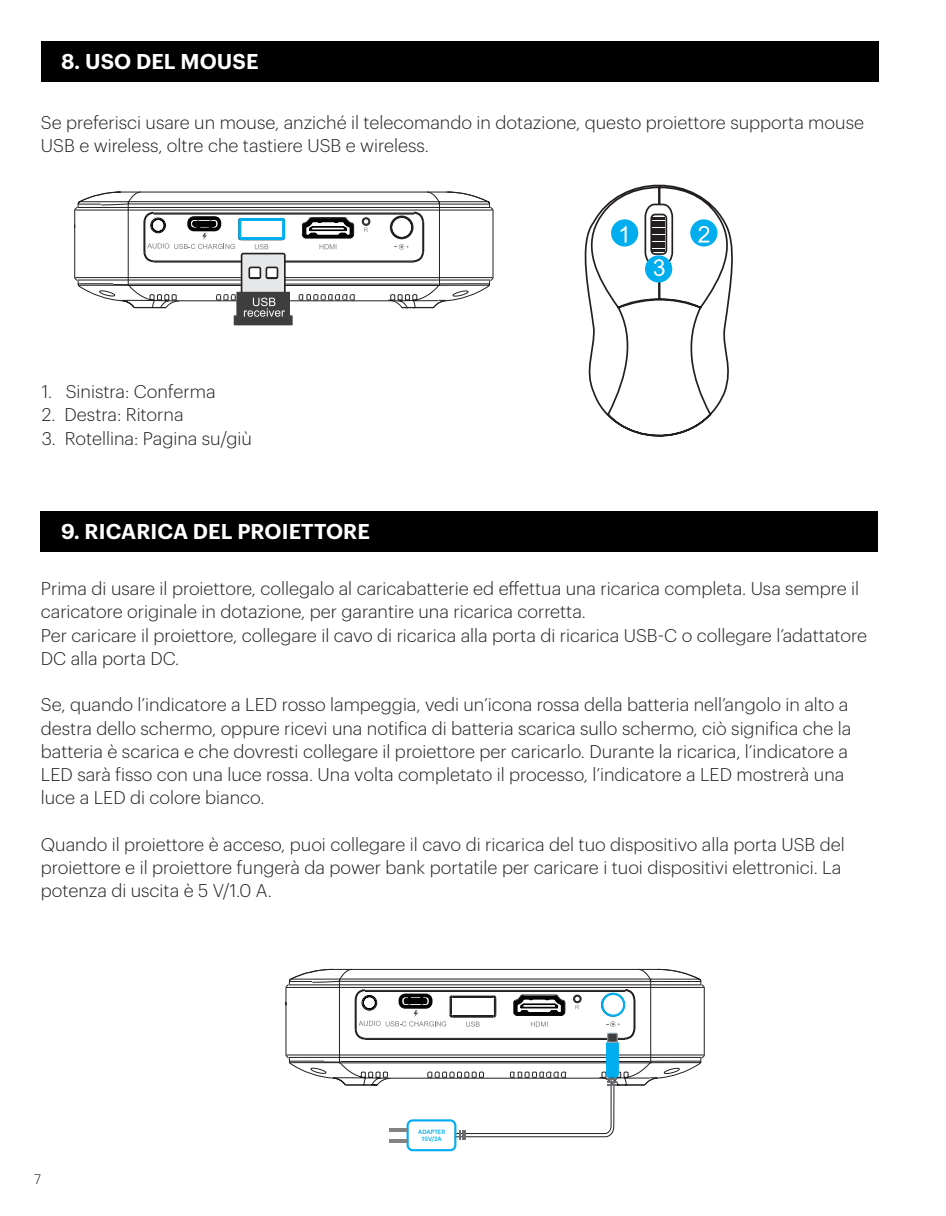
<style>
.page{position:relative;width:946px;height:1216px;background:#fff}
.page>*{position:absolute;margin:0;border:0;box-sizing:border-box;transform-origin:0 0}
.t1{font:600 21px "Graphik";letter-spacing:.005em;color:#fff}
.t2{font:300 18px/23.2px "Graphik";color:#231f20}
.t3{font:300 13.5px "Graphik";color:#231f20}
.t4{font:500 6px "Graphik";color:#00aeef}
</style>
<div class="page">
<div style="left:41px;top:511px;width:837px;height:40px;background:#000001"></div>
<div style="left:41px;top:41px;width:837px;height:40px;background:#000001"></div>
<svg style="left:584px;top:184px;width:149px;height:253px"></svg>
<hr style="left:75px;top:277px;width:417px;height:1px;background:#231f20">
<hr style="left:75px;top:210px;width:417px;height:1px;background:#231f20">
<svg style="left:77px;top:191px;width:413px;height:134px"></svg>
<div style="left:240px;top:219px;width:44px;height:19px;background:#fff"></div>
<div style="left:238px;top:218px;width:47px;height:22px;border:3px solid #00aeef"></div>
<hr style="left:286px;top:1054px;width:418px;height:1px;background:#231f20">
<hr style="left:286px;top:987px;width:418px;height:1px;background:#231f20">
<svg style="left:289px;top:968px;width:412px;height:184px"></svg>
<div style="left:608px;top:1033px;width:9px;height:9px;background:#3e3e3f"></div>
<div style="left:607px;top:1033px;width:10px;height:9px;border:1px solid #9e9e9e"></div>
<div style="left:602px;top:994px;width:22px;height:21px;background:#fff;border-radius:50%"></div>
<div style="left:601px;top:992px;width:24px;height:25px;border:2px solid #00aeef;border-radius:50%"></div>
<p class="t1" style="left:61px;top:46px;width:199px">8. USO DEL MOUSE</p>
<p class="t2" style="left:41px;top:109px;width:824px">Se preferisci usare un mouse, anziché il telecomando in dotazione, questo proiettore supporta mouse<br>USB e wireless, oltre che tastiere USB e wireless.</p>
<p class="t2" style="left:42px;top:379px;width:175px">1. Sinistra: Conferma</p>
<p class="t2" style="left:42px;top:402px;width:143px">2. Destra: Ritorna</p>
<p class="t2" style="left:42px;top:425px;width:211px">3. Rotellina: Pagina su/giù</p>
<p class="t1" style="left:61px;top:516px;width:310px">9. RICARICA DEL PROIETTORE</p>
<p class="t2" style="left:41px;top:575px;width:820px">Prima di usare il proiettore, collegalo al caricabatterie ed effettua una ricarica completa. Usa sempre il caricatore originale in dotazione, per garantire una ricarica corretta.</p>
<p class="t2" style="left:41px;top:622px;width:827px">Per caricare il proiettore, collegare il cavo di ricarica alla porta di ricarica USB-C o collegare l’adattatore<br>DC alla porta DC.</p>
<p class="t2" style="left:41px;top:692px;width:812px">Se, quando l’indicatore a LED rosso lampeggia, vedi un’icona rossa della batteria nell’angolo in alto a destra dello schermo, oppure ricevi una notifica di batteria scarica sullo schermo, ciò significa che la batteria è scarica e che dovresti collegare il proiettore per caricarlo. Durante la ricarica, l’indicatore a LED sarà fisso con una luce rossa. Una volta completato il processo, l’indicatore a LED mostrerà una luce a LED di colore bianco.</p>
<p class="t2" style="left:41px;top:831px;width:805px">Quando il proiettore è acceso, puoi collegare il cavo di ricarica del tuo dispositivo alla porta USB del proiettore e il proiettore fungerà da power bank portatile per caricare i tuoi dispositivi elettronici. La potenza di uscita è 5 V/1.0 A.</p>
<p class="t3" style="left:34px;top:1169px;width:8px">7</p>
<p class="t4" style="left:418px;top:1126px;width:29px">ADAPTER</p>
<p class="t4" style="left:422px;top:1134px;width:21px">15V/2A</p>
</div>
